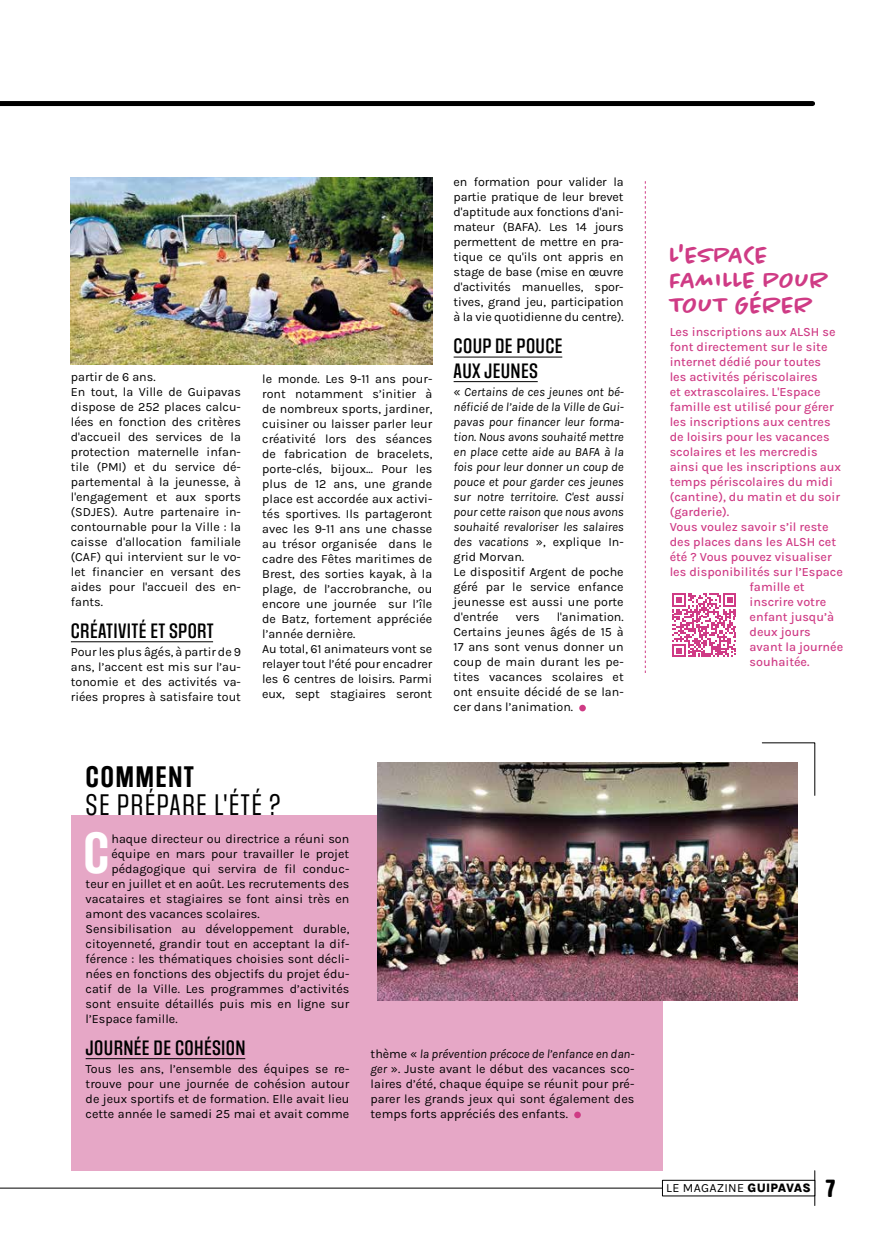
<style>
.page{position:relative;width:886px;height:1241px;background:#fff}
.page>*{position:absolute;margin:0;border:0;box-sizing:border-box;transform-origin:0 0}
.t1{font:600 48.75px "Social Gothic";color:#fff}
.t2{font:500 25px/25px "Chantal";color:#cf3b85}
.t3{font:25px "Social Gothic";letter-spacing:.05em;color:#000}
.t4{font:600 25px "Social Gothic";letter-spacing:.05em;color:#000}
.t5{font:900 25px "Akhand Soft";color:#000}
.t6{font:500 17.5px/24.5px "Social Gothic";letter-spacing:.02em;color:#000}
.t7{font:12.5px/15px "Karla";color:#000;text-align:justify}
.t8{font:500 12.5px "Karla";color:#cf3b85}
.t9{font:italic 12.5px/15px "Karla";color:#000}
.t10{font:12.5px "Karla";letter-spacing:.02em;color:#000}
.s1{font-style:normal}
.s2{font-style:italic}
.s3{font-weight:800}
</style>
<div class="page">
<div style="left:71px;top:815px;width:591px;height:355px;background:#e6a7c6"></div>
<hr style="left:71px;top:641px;width:142px;height:1px;background:#000">
<hr style="left:454px;top:356px;width:108px;height:1px;background:#000">
<hr style="left:454px;top:381px;width:84px;height:1px;background:#000">
<div style="left:579px;top:704px;width:7px;height:7px;background:#cf3b85;border-radius:50%"></div>
<svg style="left:645px;top:181px;width:1px;height:492px"></svg>
<img style="left:377px;top:762px;width:420px;height:238px">
<svg style="left:761px;top:742px;width:54px;height:53px"></svg>
<hr style="left:86px;top:1057px;width:159px;height:1px;background:#000">
<div style="left:574px;top:1111px;width:7px;height:6px;background:#cf3b85;border-radius:50%"></div>
<div style="left:0;top:101px;width:812px;height:5px;background:#000"></div>
<hr style="left:0;top:1187px;width:815px;height:1px;background:#000">
<hr style="left:814px;top:1170px;width:1px;height:35px;background:#000">
<div style="left:662px;top:1180px;width:153px;height:15px;background:#fff"></div>
<div style="left:662px;top:1179px;width:153px;height:16px;border:1px solid #000"></div>
<img style="left:71px;top:177px;width:361px;height:187px">
<svg style="left:672px;top:593px;width:64px;height:64px"></svg>
<p class="t7" style="left:71px;top:369px;width:172px;text-align:left">partir de 6 ans.<br>En tout, la Ville de Guipavas dispose de 252 places calcu&shy;lées en fonction des critères d'accueil des services de la protection maternelle infan&shy;tile (PMI) et du service dé&shy;partemental à la jeunesse, à l'engagement et aux sports (SDJES). Autre partenaire in&shy;contournable pour la Ville : la caisse d'allocation familiale (CAF) qui intervient sur le vo&shy;let financier en versant des aides pour l'accueil des en&shy;fants.</p>
<h3 class="t6" style="left:71px;top:619px;width:144px">CRÉATIVITÉ ET SPORT</h3>
<p class="t7" style="left:71px;top:644px;width:172px">Pour les plus âgés, à partir de 9 ans, l’accent est mis sur l’au&shy;tonomie et des activités va&shy;riées propres à satisfaire tout</p>
<p class="t7" style="left:262px;top:370px;width:172px;text-align:left">le monde. Les 9-11 ans pour&shy;ront notamment s’initier à de nombreux sports, jardiner, cuisiner ou laisser parler leur créativité lors des séances de fabrication de bracelets, porte-clés, bijoux... Pour les plus de 12 ans, une grande place est accordée aux activi&shy;tés sportives. Ils partageront avec les 9-11 ans une chasse au trésor organisée dans le cadre des Fêtes maritimes de<br>Brest, des sorties kayak, à la plage, de l’accrobranche, ou encore une journée sur l’île de Batz, fortement appréciée l’année dernière.<br>Au total, 61 animateurs vont se relayer tout l’été pour encadrer les 6 centres de loisirs. Parmi eux, sept stagiaires seront</p>
<p class="t7" style="left:454px;top:174px;width:171px">en formation pour valider la partie pratique de leur brevet d'aptitude aux fonctions d'ani&shy;mateur (BAFA). Les 14 jours permettent de mettre en pra&shy;tique ce qu'ils ont appris en stage de base (mise en œuvre d'activités manuelles, spor&shy;tives, grand jeu, participation à la vie quotidienne du centre).</p>
<h3 class="t6" style="left:454px;top:334px;width:111px">COUP DE POUCE<br>AUX JEUNES</h3>
<p class="t9" style="left:454px;top:384px;width:172px"><span class="s1">«</span> Certains de ces jeunes ont bé&shy;néficié de l’aide de la Ville de Gui&shy;pavas pour financer leur forma&shy;tion. Nous avons souhaité mettre en place cette aide au BAFA à la fois pour leur donner un coup de pouce et pour garder ces jeunes sur notre territoire. C'est aussi pour cette raison que nous avons souhaité revaloriser les salaires des vacations <span class="s1">», explique In&shy;grid Morvan.<br>Le dispositif Argent de poche géré par le service enfance jeunesse est aussi une porte d'entrée</span></p>
<p class="t7" style="left:454px;top:609px;width:172px;text-indent:103px">l'animation.<br>Certains jeunes âgés de 15 à 17 ans sont venus donner un coup de main durant les pe&shy;tites vacances scolaires et ont ensuite décidé de se lan&shy;cer dans l’animation.</p>
<p class="t7" style="left:516px;top:609px;width:25px">vers</p>
<h2 class="t4" style="left:86px;top:760px;width:110px">COMMENT</h2>
<h2 class="t3" style="left:86px;top:788px;width:196px">SE PRÉPARE L'ÉTÉ ?</h2>
<h1 class="t1" style="left:83px;top:821px;width:28px">C</h1>
<p class="t7" style="left:111px;top:830px;width:239px">haque directeur ou directrice a réuni son</p>
<p class="t7" style="left:111px;top:845px;width:239px">équipe en mars pour travailler le projet</p>
<p class="t7" style="left:111px;top:860px;width:239px">pédagogique qui servira de fil conduc-</p>
<p class="t7" style="left:86px;top:875px;width:265px">teur en juillet et en août. Les recrutements des</p>
<p class="t7" style="left:86px;top:890px;width:265px">vacataires et stagiaires se font ainsi très en</p>
<p class="t7" style="left:86px;top:905px;width:175px">amont des vacances scolaires.</p>
<p class="t7" style="left:86px;top:920px;width:265px">Sensibilisation au développement durable,</p>
<p class="t7" style="left:86px;top:935px;width:265px">citoyenneté, grandir tout en acceptant la dif-</p>
<p class="t7" style="left:86px;top:950px;width:265px">férence : les thématiques choisies sont décli-</p>
<p class="t7" style="left:86px;top:965px;width:265px">nées en fonctions des objectifs du projet édu-</p>
<p class="t7" style="left:86px;top:980px;width:265px">catif de la Ville. Les programmes d’activités</p>
<p class="t7" style="left:86px;top:995px;width:265px">sont ensuite détaillés puis mis en ligne sur</p>
<p class="t7" style="left:86px;top:1010px;width:93px">l’Espace famille.</p>
<h3 class="t6" style="left:86px;top:1035px;width:161px">JOURNÉE DE COHÉSION</h3>
<p class="t7" style="left:86px;top:1060px;width:265px">Tous les ans, l’ensemble des équipes se re&shy;trouve pour une journée de cohésion autour de jeux sportifs et de formation. Elle avait lieu cette année le samedi 25 mai et avait comme</p>
<p class="t7" style="left:371px;top:1045px;width:265px">thème « <span class="s2">la prévention précoce de l’enfance en dan&shy;ger</span> ». Juste avant le début des vacances sco&shy;laires d’été, chaque équipe se réunit pour pré&shy;parer les grands jeux qui sont également des temps forts appréciés des enfants.</p>
<h2 class="t2" style="left:670px;top:242px;width:161px">L'ESPACE<br>FAMILLE POUR<br>TOUT GÉRER</h2>
<p class="t8" style="left:670px;top:323px;width:167px">Les inscriptions aux ALSH se</p>
<p class="t8" style="left:670px;top:338px;width:159px">font directement sur le site</p>
<p class="t8" style="left:670px;top:353px;width:153px">internet dédié pour toutes</p>
<p class="t8" style="left:670px;top:368px;width:150px">les activités périscolaires</p>
<p class="t8" style="left:670px;top:383px;width:152px">et extrascolaires. L'Espace</p>
<p class="t8" style="left:670px;top:398px;width:166px">famille est utilisé pour gérer</p>
<p class="t8" style="left:670px;top:413px;width:162px">les inscriptions aux centres</p>
<p class="t8" style="left:670px;top:428px;width:162px">de loisirs pour les vacances</p>
<p class="t8" style="left:670px;top:443px;width:150px">scolaires et les mercredis</p>
<p class="t8" style="left:670px;top:458px;width:173px">ainsi que les inscriptions aux</p>
<p class="t8" style="left:670px;top:473px;width:165px">temps périscolaires du midi</p>
<p class="t8" style="left:670px;top:488px;width:172px">(cantine), du matin et du soir</p>
<p class="t8" style="left:670px;top:503px;width:61px">(garderie).</p>
<p class="t8" style="left:670px;top:518px;width:160px">Vous voulez savoir s’il reste</p>
<p class="t8" style="left:670px;top:533px;width:168px">des places dans les ALSH cet</p>
<p class="t8" style="left:670px;top:548px;width:164px">été ? Vous pouvez visualiser</p>
<p class="t8" style="left:670px;top:563px;width:175px">les disponibilités sur l’Espace</p>
<p class="t8" style="left:749px;top:578px;width:57px">famille et</p>
<p class="t8" style="left:749px;top:593px;width:78px">inscrire votre</p>
<p class="t8" style="left:749px;top:608px;width:86px">enfant jusqu’à</p>
<p class="t8" style="left:749px;top:623px;width:63px">deux jours</p>
<p class="t8" style="left:749px;top:638px;width:95px">avant la journée</p>
<p class="t8" style="left:749px;top:653px;width:62px">souhaitée.</p>
<p class="t10" style="left:666px;top:1179px;width:146px">LE MAGAZINE <span class="s3">GUIPAVAS</span></p>
<h2 class="t5" style="left:826px;top:1174px;width:11px">7</h2>
</div>
